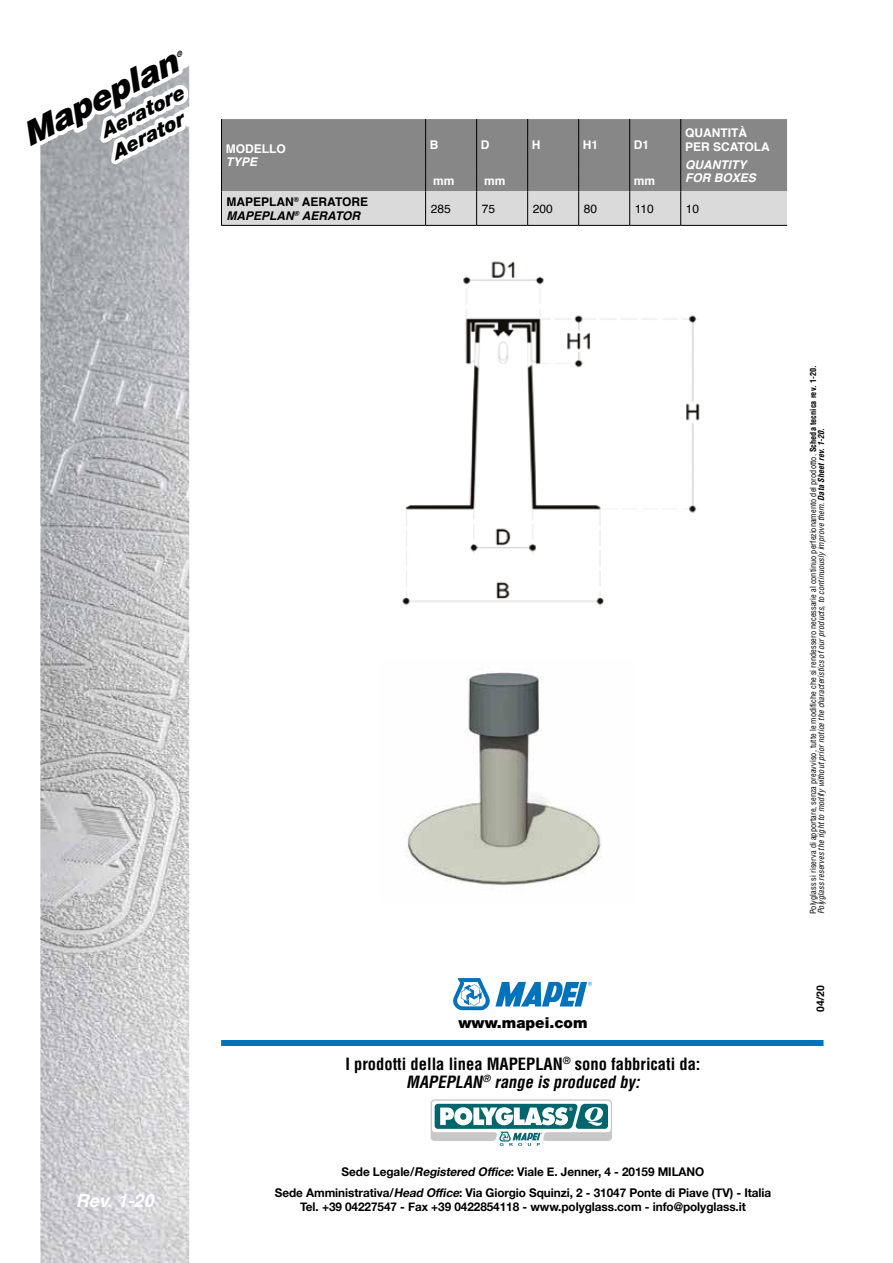
<style>
.page{position:relative;width:893px;height:1263px;background:#fff}
.page>*{position:absolute;margin:0;border:0;box-sizing:border-box;transform-origin:0 0}
.t1{font:italic 900 32.55px "Helvetica";color:#000}
.t2{font:italic 900 19.95px "Helvetica Neue";color:#000}
.t3{font:italic 700 18px "Helvetica";color:#fff}
.t4{font:700 condensed 16.5px/18px "Helvetica LT Std";color:#000;text-align:center}
.t5{font:900 15px "Helvetica Neue";color:#000}
.t6{font:700 12px/21px "Helvetica Neue";letter-spacing:-.005em;color:#000;text-align:center}
.t7{font:700 12px/13.5px "Helvetica";color:#fff}
.t8{font:700 12px/13.5px "Helvetica";color:#000}
.t9{font:italic 700 12px "Helvetica";color:#fff}
.t10{font:12px "Helvetica";color:#000}
.t11{font:700 10.5px "Helvetica";color:#000}
.t12{font:condensed 8.25px "Helvetica";letter-spacing:.005em;color:#000}
.t13{font:italic condensed 8.25px "Helvetica CE";color:#000}
.s1{color:#fff}
.s2{font-style:italic}
.s3{font-family:"Helvetica CE";font-weight:700}
.s4{font-weight:700}
</style>
<div class="page">
<img style="left:40px;top:66px;width:149px;height:1197px">
<svg style="left:221px;top:119px;width:566px;height:106px;background:#9f9f9f"></svg>
<hr style="left:221px;top:225px;width:205px;height:1px;background:#000">
<hr style="left:426px;top:225px;width:51px;height:1px;background:#000">
<hr style="left:477px;top:225px;width:51px;height:1px;background:#000">
<hr style="left:528px;top:225px;width:51px;height:1px;background:#000">
<hr style="left:579px;top:225px;width:51px;height:1px;background:#000">
<hr style="left:630px;top:225px;width:51px;height:1px;background:#000">
<hr style="left:681px;top:225px;width:106px;height:1px;background:#000">
<hr style="left:221px;top:191px;width:1px;height:34px;background:#000">
<hr style="left:425px;top:191px;width:1px;height:34px;background:#000">
<hr style="left:476px;top:191px;width:1px;height:34px;background:#000">
<hr style="left:527px;top:191px;width:1px;height:34px;background:#000">
<hr style="left:578px;top:191px;width:1px;height:34px;background:#000">
<hr style="left:629px;top:191px;width:1px;height:34px;background:#000">
<hr style="left:680px;top:191px;width:1px;height:34px;background:#000">
<img style="left:402px;top:261px;width:298px;height:346px">
<img style="left:405px;top:669px;width:197px;height:216px">
<svg style="left:453px;top:978px;width:139px;height:32px"></svg>
<div style="left:221px;top:1040px;width:602px;height:6px;background:#0072bb"></div>
<svg style="left:431px;top:1099px;width:181px;height:47px"></svg>
<h1 class="t1" style="left:14px;top:118px;width:171px;rotate:-27deg">Mapeplan</h1>
<h2 class="t2" style="left:97px;top:121px;width:92px;rotate:-27deg">Aeratore</h2>
<h2 class="t2" style="left:108px;top:142px;width:93px;rotate:-27deg">Aerator<span class="s1">e</span></h2>
<p class="t7" style="left:226px;top:142px;width:61px">MODELLO</p>
<p class="t9" style="left:226px;top:152px;width:33px">TYPE</p>
<p class="t7" style="left:430px;top:138px;width:10px">B</p>
<p class="t7" style="left:481px;top:138px;width:10px">D</p>
<p class="t7" style="left:532px;top:138px;width:10px">H</p>
<p class="t7" style="left:583px;top:138px;width:17px">H1</p>
<p class="t7" style="left:634px;top:138px;width:17px">D1</p>
<p class="t7" style="left:685px;top:126px;width:86px">QUANTITÀ<br>PER SCATOLA</p>
<p class="t9" style="left:685px;top:155px;width:63px">QUANTITY</p>
<p class="t7" style="left:433px;top:174px;width:23px">mm</p>
<p class="t7" style="left:484px;top:174px;width:23px">mm</p>
<p class="t7" style="left:634px;top:174px;width:23px">mm</p>
<p class="t9" style="left:685px;top:168px;width:72px">FOR BOXES</p>
<p class="t8" style="left:227px;top:195px;width:143px">MAPEPLAN<sup>®</sup> AERATORE<br><span class="s2">MAPEPLAN</span><sup>®</sup> <span class="s2">AERATOR</span></p>
<p class="t10" style="left:431px;top:199px;width:22px">285</p>
<p class="t10" style="left:482px;top:199px;width:15px">75</p>
<p class="t10" style="left:533px;top:199px;width:22px">200</p>
<p class="t10" style="left:584px;top:199px;width:15px">80</p>
<p class="t10" style="left:635px;top:199px;width:21px">110</p>
<p class="t10" style="left:686px;top:199px;width:15px">10</p>
<h3 class="t3" style="left:76px;top:1186px;width:79px">Rev. 1-20</h3>
<p class="t5" style="left:459px;top:1013px;width:130px">www.mapei.com</p>
<h3 class="t4" style="left:345px;top:1055px;width:356px">I prodotti della linea MAPEPLAN<sup>®</sup> sono fabbricati da:<br><span class="s2">MAPEPLAN</span><sup>®</sup> <span class="s2">range is produced by:</span></h3>
<p class="t6" style="left:275px;top:1162px;width:498px">Sede Legale/<span class="s2">Registered Office</span>: Viale E. Jenner, 4 - 20159 MILANO<br>Sede Amministrativa/<span class="s2">Head Office</span>: Via Giorgio Squinzi, 2 - 31047 Ponte di Piave (TV) - Italia</p>
<p class="t6" style="left:300px;top:1196px;width:447px">Tel. +39 04227547 - Fax +39 0422854118 - www.polyglass.com - info@polyglass.it</p>
<p class="t12" style="left:808px;top:914px;width:550px;rotate:-90deg">Polyglass si riserva di apportare, senza preavviso, tutte le modifiche che si rendessero necessarie al continuo perfezionamento del prodotto. <span class="s3">Scheda tecnica rev. 1-20.</span></p>
<p class="t13" style="left:816px;top:914px;width:488px;rotate:-90deg">Polyglass reserves the right to modify without prior notice the characteristics of our products, to continuously improve them. <span class="s4">Data Sheet rev. 1-20.</span></p>
<p class="t11" style="left:812px;top:1012px;width:28px;rotate:-90deg">04/20</p>
</div>
